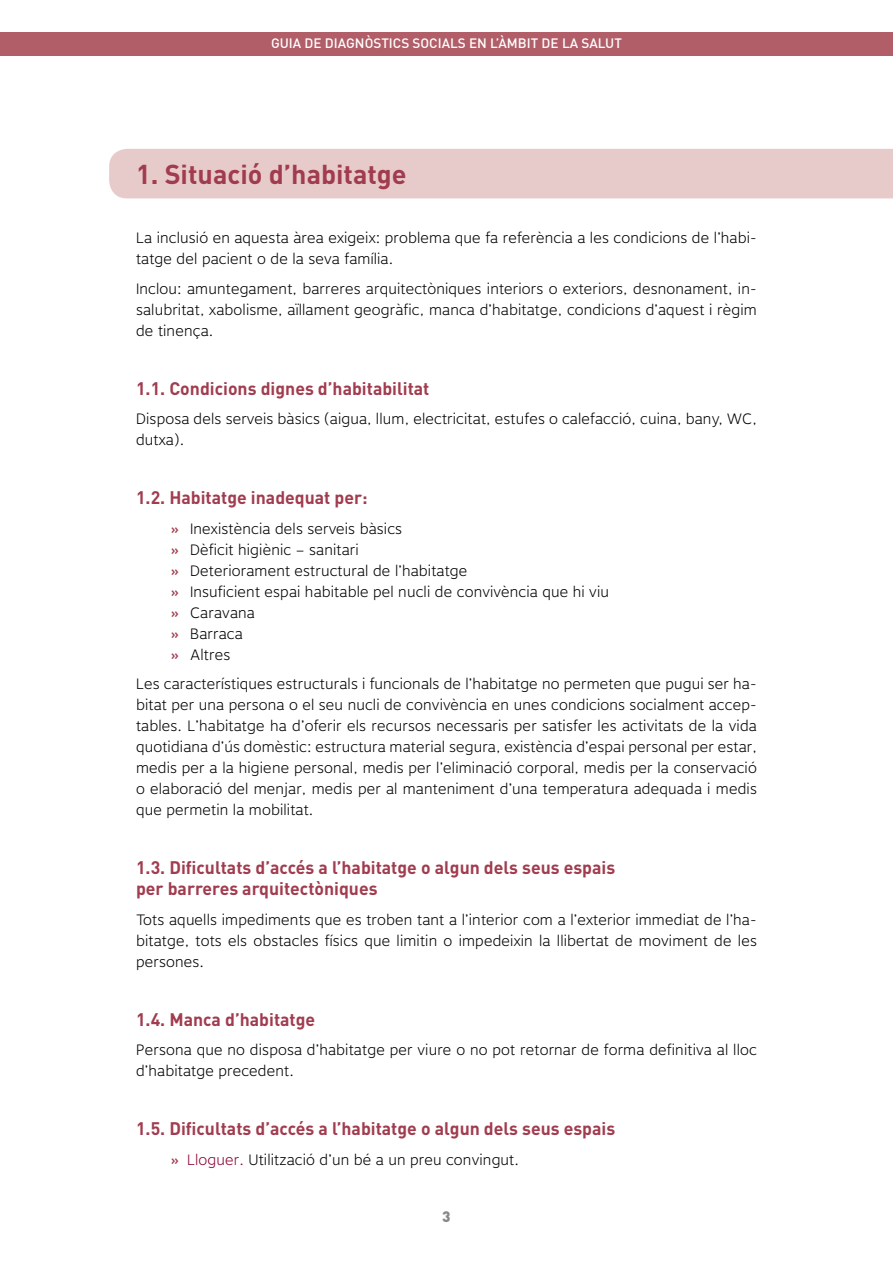
<style>
.page{position:relative;width:893px;height:1263px;background:#fff}
.page>*{position:absolute;margin:0;border:0;box-sizing:border-box;transform-origin:0 0}
.Títol_2{font:700 27px "DIN";color:#a13c4f}
.Títol_3{font:700 18px/21px "DIN";color:#a13c4f}
.Text_seguit{font:300 15px/21px "Motiva Sans";letter-spacing:.01em;color:#000}
.t1{font:900 15px "DIN";color:#87888a}
.t2{font:500 13.5px "DIN";color:#fff}
.s1{font-weight:700;color:#a13c4f}
.s2{color:#8d0435}
</style>
<div class="page">
<div style="left:0;top:32px;width:893px;height:23px;background:#b15e68"></div>
<div style="left:109px;top:149px;width:784px;height:49px;background:#e7cbcb"></div>
<p class="t2" style="left:271px;top:35px;width:352px">GUIA DE DIAGNÒSTICS SOCIALS EN L’ÀMBIT DE LA SALUT</p>
<p class="Títol_2" style="left:136px;top:157px;width:272px">1. Situació d’habitatge</p>
<p class="Text_seguit" style="left:136px;top:229px;width:622px">La inclusió en aquesta àrea exigeix: problema que fa referència a les condicions de l’habi&shy;tatge del pacient o de la seva família.</p>
<p class="Text_seguit" style="left:136px;top:279px;width:622px;text-align:justify">Inclou: amuntegament, barreres arquitectòniques interiors o exteriors, desnonament, in&shy;salubritat, xabolisme, aïllament geogràfic, manca d’habitatge, condicions d’aquest i règim de tinença.</p>
<p class="Títol_3" style="left:136px;top:377px;width:295px">1.1. Condicions dignes d’habitabilitat</p>
<p class="Text_seguit" style="left:136px;top:410px;width:622px">Disposa dels serveis bàsics (aigua, llum, electricitat, estufes o calefacció, cuina, bany, WC, dutxa).</p>
<p class="Títol_3" style="left:136px;top:486px;width:233px">1.2. Habitatge inadequat per:</p>
<p class="Text_seguit" style="left:170px;top:519px;width:234px"><span class="s1">»</span> Inexistència dels serveis bàsics</p>
<p class="Text_seguit" style="left:170px;top:540px;width:190px"><span class="s1">»</span> Dèficit higiènic – sanitari</p>
<p class="Text_seguit" style="left:170px;top:561px;width:299px"><span class="s1">»</span> Deteriorament estructural de l’habitatge</p>
<p class="Text_seguit" style="left:170px;top:582px;width:440px"><span class="s1">»</span> Insuficient espai habitable pel nucli de convivència que hi viu</p>
<p class="Text_seguit" style="left:170px;top:603px;width:86px"><span class="s1">»</span> Caravana</p>
<p class="Text_seguit" style="left:170px;top:624px;width:74px"><span class="s1">»</span> Barraca</p>
<p class="Text_seguit" style="left:170px;top:645px;width:62px"><span class="s1">»</span> Altres</p>
<p class="Text_seguit" style="left:136px;top:675px;width:622px;text-align:justify">Les característiques estructurals i funcionals de l’habitatge no permeten que pugui ser ha&shy;bitat per una persona o el seu nucli de convivència en unes condicions socialment accep&shy;tables. L’habitatge ha d’oferir els recursos necessaris per satisfer les activitats de la vida quotidiana d’ús domèstic: estructura material segura, existència d’espai personal per estar, medis per a la higiene personal, medis per l’eliminació corporal, medis per la conservació o elaboració del menjar, medis per al manteniment d’una temperatura adequada i medis que permetin la mobilitat.</p>
<p class="Títol_3" style="left:136px;top:856px;width:481px">1.3. Dificultats d’accés a l’habitatge o algun dels seus espais per barreres arquitectòniques</p>
<p class="Text_seguit" style="left:136px;top:910px;width:622px;text-align:justify">Tots aquells impediments que es troben tant a l’interior com a l’exterior immediat de l’ha&shy;bitatge, tots els obstacles físics que limitin o impedeixin la llibertat de moviment de les persones.</p>
<p class="Títol_3" style="left:136px;top:1008px;width:181px">1.4. Manca d’habitatge</p>
<p class="Text_seguit" style="left:136px;top:1041px;width:622px">Persona que no disposa d’habitatge per viure o no pot retornar de forma definitiva al lloc d’habitatge precedent.</p>
<p class="Títol_3" style="left:136px;top:1117px;width:481px">1.5. Dificultats d’accés a l’habitatge o algun dels seus espais</p>
<p class="Text_seguit" style="left:170px;top:1150px;width:350px"><span class="s1">»</span> <span class="s2">Lloguer.</span> Utilització d’un bé a un preu convingut.</p>
<p class="t1" style="left:442px;top:1206px;width:10px">3</p>
</div>
